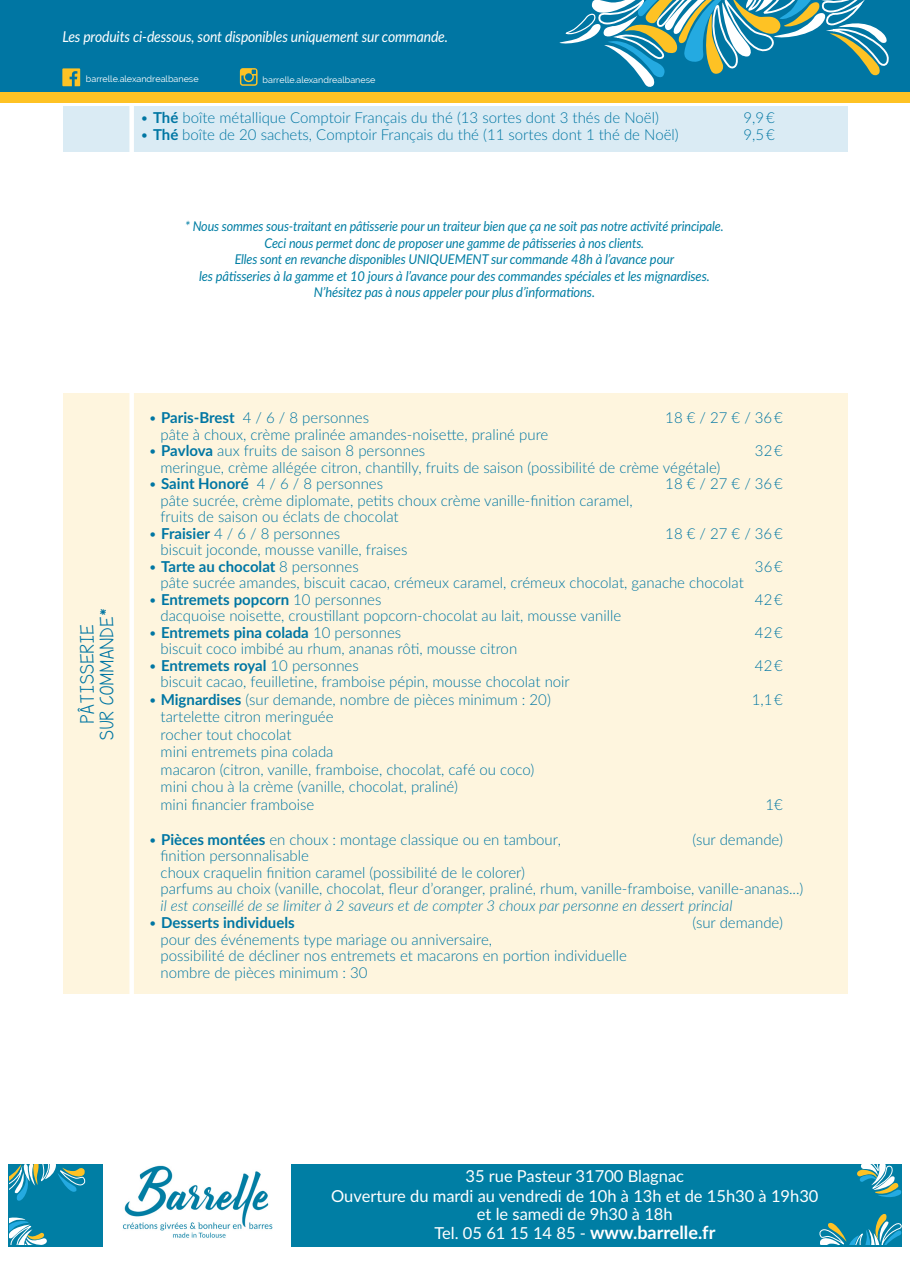
<style>
.page{position:relative;width:910px;height:1280px;background:#fff}
.page>*{position:absolute;margin:0;border:0;box-sizing:border-box;transform-origin:0 0}
.t1{font:16.5px "Lato";color:#fff}
.t2{font:16.5px "KG Pieceby Piece";letter-spacing:.07em;color:#0076a3}
.t3{font:300 15px "Lato";color:#0076a3}
.t4{font:700 15px "Lato";color:#0076a3}
.t5{font:italic 300 15px "Lato";color:#0076a3}
.t6{font:italic 15px "Lato";letter-spacing:-.01em;color:#fff;scale:.93 1}
.t7{font:italic 13.5px "Lato";letter-spacing:-.01em;color:#007ea4;scale:.93 1}
.t8{font:italic 13.5px "Lato";letter-spacing:-.01em;color:#007ea4;scale:.96 1}
.t9{font:9px "Raleway";color:#fff}
.s1{font-weight:700}
.s2{font-weight:300}
.s3{font-weight:700;font-size:18px}
</style>
<div class="page">
<div style="left:63px;top:106px;width:785px;height:46px;background:#daebf4"></div>
<div style="left:63px;top:394px;width:785px;height:600px;background:#fef5de"></div>
<div style="left:9px;top:1164px;width:893px;height:82px;background:#007ea4"></div>
<svg style="left:857px;top:1164px;width:44px;height:33px"></svg>
<svg style="left:819px;top:1214px;width:82px;height:31px"></svg>
<svg style="left:9px;top:1217px;width:38px;height:28px"></svg>
<svg style="left:9px;top:1164px;width:77px;height:37px"></svg>
<div style="left:129px;top:103px;width:5px;height:1177px;background:#fff"></div>
<div style="left:0;top:0;width:910px;height:94px;background:#0076a3"></div>
<div style="left:0;top:92px;width:910px;height:11px;background:#fec224"></div>
<svg style="left:559px;top:0;width:330px;height:87px"></svg>
<svg style="left:240px;top:68px;width:18px;height:18px"></svg>
<svg style="left:62px;top:68px;width:18px;height:18px"></svg>
<img style="left:104px;top:1164px;width:187px;height:82px">
<p class="t6" style="left:62px;top:25px;width:416px">Les produits ci-dessous, sont disponibles uniquement sur commande.</p>
<p class="t9" style="left:86px;top:74px;width:114px">barrelle.alexandrealbanese</p>
<p class="t9" style="left:263px;top:75px;width:114px">barrelle.alexandrealbanese</p>
<p class="t3" style="left:140px;top:108px;width:520px">• <span class="s1">Thé</span> boîte métallique Comptoir Français du thé (13 sortes dont 3 thés de Noël)</p>
<p class="t3" style="left:744px;top:108px;width:33px">9,9 €</p>
<p class="t3" style="left:140px;top:124px;width:540px">• <span class="s1">Thé</span> boîte de 20 sachets, Comptoir Français du thé (11 sortes dont 1 thé de Noël)</p>
<p class="t3" style="left:744px;top:124px;width:33px">9,5 €</p>
<p class="t7" style="left:185px;top:217px;width:581px">* Nous sommes sous-traitant en pâtisserie pour un traiteur bien que ça ne soit pas notre activité principale.</p>
<p class="t7" style="left:265px;top:233px;width:410px">Ceci nous permet donc de proposer une gamme de pâtisseries à nos clients.</p>
<p class="t7" style="left:235px;top:250px;width:474px">Elles sont en revanche disponibles UNIQUEMENT sur commande 48h à l’avance pour</p>
<p class="t8" style="left:199px;top:266px;width:533px">les pâtisseries à la gamme et 10 jours à l’avance pour des commandes spéciales et les mignardises.</p>
<p class="t8" style="left:314px;top:283px;width:294px">N’hésitez pas à nous appeler pour plus d’informations.</p>
<p class="t2" style="left:97px;top:740px;width:133px;rotate:-90deg">SUR COMMANDE*</p>
<p class="t2" style="left:77px;top:723px;width:99px;rotate:-90deg">PÂTISSERIE</p>
<p class="t3" style="left:148px;top:407px;width:222px">• <span class="s1">Paris-Brest</span> 4 / 6 / 8 personnes</p>
<p class="t3" style="left:665px;top:407px;width:119px">18 € / 27 € / 36 €</p>
<p class="t3" style="left:160px;top:424px;width:389px">pâte à choux, crème pralinée amandes-noisette, praliné pure</p>
<p class="t3" style="left:148px;top:440px;width:278px">• <span class="s1">Pavlova</span> aux fruits de saison 8 personnes</p>
<p class="t3" style="left:755px;top:440px;width:29px">32 €</p>
<p class="t3" style="left:160px;top:457px;width:561px">meringue, crème allégée citron, chantilly, fruits de saison (possibilité de crème végétale)</p>
<p class="t3" style="left:148px;top:473px;width:236px">• <span class="s1">Saint Honoré</span> 4 / 6 / 8 personnes</p>
<p class="t3" style="left:665px;top:473px;width:119px">18 € / 27 € / 36 €</p>
<p class="t3" style="left:160px;top:490px;width:474px">pâte sucrée, crème diplomate, petits choux crème vanille-finition caramel,</p>
<p class="t3" style="left:160px;top:506px;width:240px">fruits de saison ou éclats de chocolat</p>
<p class="t3" style="left:148px;top:523px;width:193px">• <span class="s1">Fraisier</span> 4 / 6 / 8 personnes</p>
<p class="t3" style="left:665px;top:523px;width:119px">18 € / 27 € / 36 €</p>
<p class="t3" style="left:160px;top:539px;width:248px">biscuit joconde, mousse vanille, fraises</p>
<p class="t4" style="left:148px;top:555px;width:212px"><span class="s2">•</span> Tarte au chocolat <span class="s2">8 personnes</span></p>
<p class="t3" style="left:755px;top:556px;width:29px">36 €</p>
<p class="t3" style="left:160px;top:572px;width:585px">pâte sucrée amandes, biscuit cacao, crémeux caramel, crémeux chocolat, ganache chocolat</p>
<p class="t4" style="left:148px;top:588px;width:235px"><span class="s2">•</span> Entremets popcorn <span class="s2">10 personnes</span></p>
<p class="t3" style="left:755px;top:589px;width:29px">42 €</p>
<p class="t3" style="left:160px;top:605px;width:462px">dacquoise noisette, croustillant popcorn-chocolat au lait, mousse vanille</p>
<p class="t4" style="left:148px;top:621px;width:254px"><span class="s2">•</span> Entremets pina colada <span class="s2">10 personnes</span></p>
<p class="t3" style="left:755px;top:622px;width:29px">42 €</p>
<p class="t3" style="left:160px;top:638px;width:358px">biscuit coco imbibé au rhum, ananas rôti, mousse citron</p>
<p class="t4" style="left:148px;top:654px;width:212px"><span class="s2">•</span> Entremets royal <span class="s2">10 personnes</span></p>
<p class="t3" style="left:755px;top:655px;width:29px">42 €</p>
<p class="t3" style="left:160px;top:671px;width:411px">biscuit cacao, feuilletine, framboise pépin, mousse chocolat noir</p>
<p class="t3" style="left:148px;top:689px;width:404px">• <span class="s1">Mignardises</span> (sur demande, nombre de pièces minimum : 20)</p>
<p class="t3" style="left:752px;top:689px;width:33px">1,1 €</p>
<p class="t3" style="left:161px;top:706px;width:174px">tartelette citron meringuée</p>
<p class="t3" style="left:161px;top:724px;width:133px">rocher tout chocolat</p>
<p class="t3" style="left:161px;top:741px;width:174px">mini entremets pina colada</p>
<p class="t3" style="left:161px;top:759px;width:375px">macaron (citron, vanille, framboise, chocolat, café ou coco)</p>
<p class="t3" style="left:161px;top:776px;width:299px">mini chou à la crème (vanille, chocolat, praliné)</p>
<p class="t3" style="left:160px;top:794px;width:155px">mini financier framboise</p>
<p class="t3" style="left:765px;top:794px;width:19px">1€</p>
<p class="t3" style="left:148px;top:829px;width:414px">• <span class="s1">Pièces montées</span> en choux : montage classique ou en tambour,</p>
<p class="t3" style="left:692px;top:829px;width:92px">(sur demande)</p>
<p class="t3" style="left:160px;top:845px;width:150px">finition personnalisable</p>
<p class="t3" style="left:161px;top:862px;width:366px">choux craquelin finition caramel (possibilité de le colorer)</p>
<p class="t3" style="left:161px;top:878px;width:644px">parfums au choix (vanille, chocolat, fleur d’oranger, praliné, rhum, vanille-framboise, vanille-ananas...)</p>
<p class="t5" style="left:161px;top:895px;width:573px">il est conseillé de se limiter à 2 saveurs et de compter 3 choux par personne en dessert princial</p>
<p class="t4" style="left:148px;top:912px;width:148px"><span class="s2">•</span> Desserts individuels</p>
<p class="t3" style="left:692px;top:912px;width:92px">(sur demande)</p>
<p class="t3" style="left:160px;top:929px;width:333px">pour des événements type mariage ou anniversaire,</p>
<p class="t3" style="left:161px;top:945px;width:468px">possibilité de décliner nos entremets et macarons en portion individuelle</p>
<p class="t3" style="left:161px;top:962px;width:209px">nombre de pièces minimum : 30</p>
<p class="t1" style="left:465px;top:1164px;width:220px">35 rue Pasteur 31700 Blagnac</p>
<p class="t1" style="left:331px;top:1184px;width:489px">Ouverture du mardi au vendredi de 10h à 13h et de 15h30 à 19h30</p>
<p class="t1" style="left:477px;top:1202px;width:197px">et le samedi de 9h30 à 18h</p>
<p class="t1" style="left:434px;top:1221px;width:282px">Tel. 05 61 15 14 85 - <span class="s3">www.barrelle.fr</span></p>
</div>
